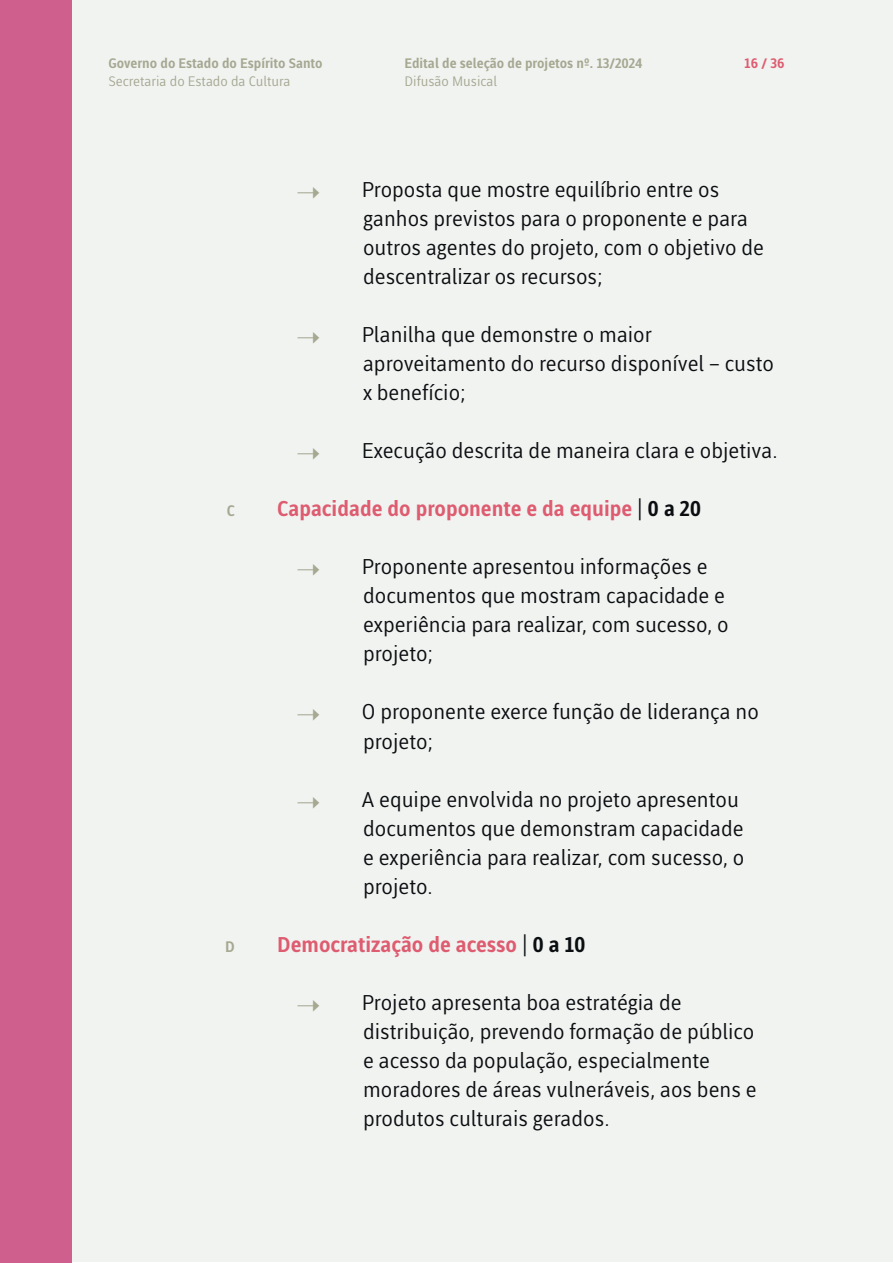
<style>
.page{position:relative;width:893px;height:1263px;background:#fff}
.page>*{position:absolute;margin:0;border:0;box-sizing:border-box;transform-origin:0 0}
.t1{font:21px/29px "Ufes Sans VF Roman";color:#0b0e11}
.t2{font:21px "Ufes Sans VF Roman";color:#de5c70}
.t3{font:15px "Ufes Sans VF Roman";color:#a6a892}
.t4{font:13.5px/18px "Ufes Sans VF Roman";color:#a6a892}
.t5{font:13.5px "Ufes Sans VF Roman";color:#de5c70}
.s1{color:#0b0e11}
</style>
<div class="page">
<div style="left:1px;top:1px;width:891px;height:1261px;background:#f1f3f1"></div>
<div style="left:0;top:0;width:72px;height:1263px;background:#cf5f8c"></div>
<p class="t4" style="left:108px;top:54px;width:216px">Governo do Estado do Espírito Santo<br>Secretaria do Estado da Cultura</p>
<p class="t4" style="left:405px;top:54px;width:239px">Edital de seleção de projetos nº. 13/2024<br>Difusão Musical</p>
<p class="t5" style="left:745px;top:55px;width:41px">16 / 36</p>
<p class="t1" style="left:362px;top:175px;width:404px">Proposta que mostre equilíbrio entre os ganhos previstos para o proponente e para outros agentes do projeto, com o objetivo de descentralizar os recursos;</p>
<p class="t1" style="left:362px;top:320px;width:414px">Planilha que demonstre o maior aproveitamento do recurso disponível – custo x benefício;</p>
<p class="t1" style="left:362px;top:436px;width:418px">Execução descrita de maneira clara e objetiva.</p>
<p class="t3" style="left:227px;top:502px;width:10px">C</p>
<p class="t2" style="left:277px;top:496px;width:426px">Capacidade do proponente e da equipe <span class="s1">| 0 a 20</span></p>
<p class="t1" style="left:362px;top:552px;width:368px">Proponente apresentou informações e documentos que mostram capacidade e experiência para realizar, com sucesso, o projeto;</p>
<p class="t1" style="left:362px;top:697px;width:398px">O proponente exerce função de liderança no projeto;</p>
<p class="t1" style="left:362px;top:784px;width:384px">A equipe envolvida no projeto apresentou documentos que demonstram capacidade e experiência para realizar, com sucesso, o projeto.</p>
<p class="t3" style="left:225px;top:937px;width:11px">D</p>
<p class="t2" style="left:277px;top:931px;width:310px">Democratização de acesso <span class="s1">| 0 a 10</span></p>
<p class="t1" style="left:362px;top:988px;width:396px">Projeto apresenta boa estratégia de distribuição, prevendo formação de público e acesso da população, especialmente moradores de áreas vulneráveis, aos bens e produtos culturais gerados.</p>
</div>
